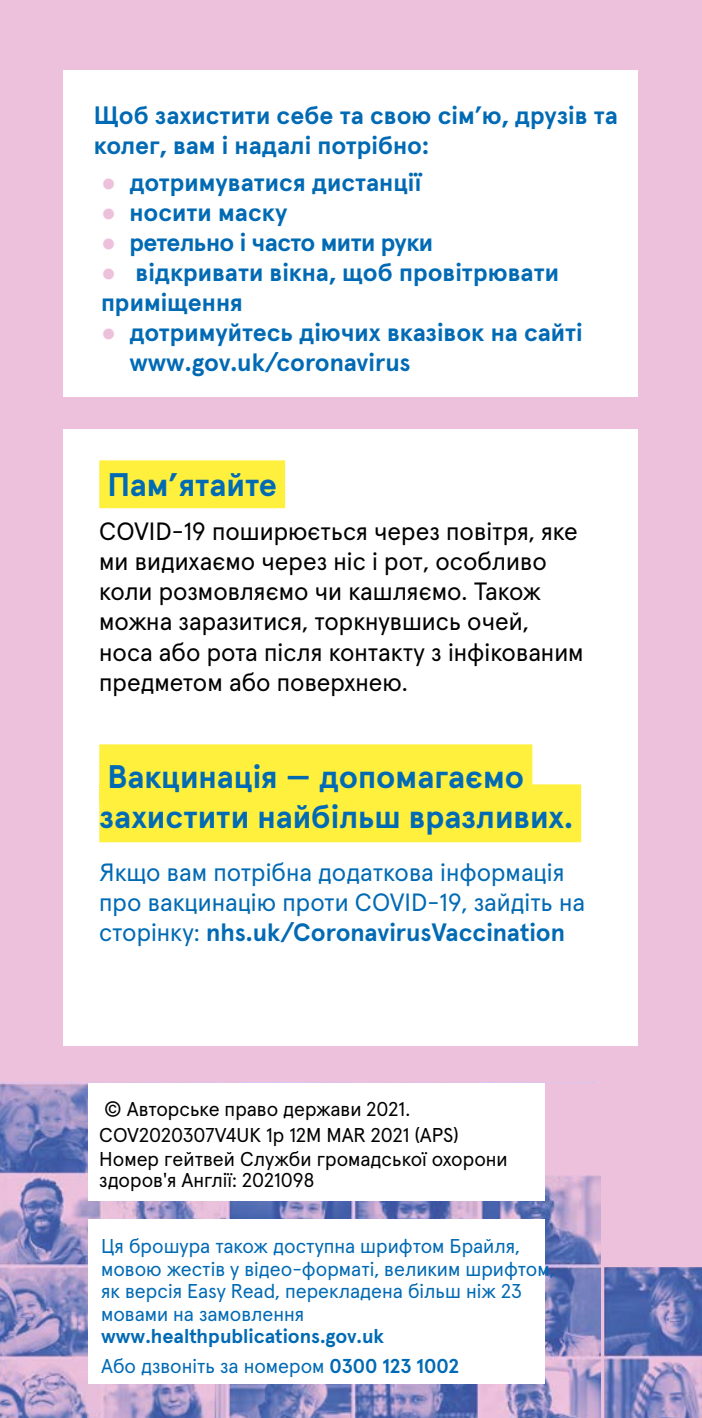
<style>
.page{position:relative;width:702px;height:1418px;background:#fff}
.page>*{position:absolute;margin:0;border:0;box-sizing:border-box;transform-origin:0 0}
.t1{font:700 32.5px/40px "Apercu Pro";color:#006ab4}
.t2{font:700 25px/30px "Apercu Pro";color:#006ab4}
.t3{font:25px/30px "Apercu Pro";color:#000}
.t4{font:25px/30px "Apercu Pro";color:#006ab4}
.t5{font:700 25px "Apercu Pro";letter-spacing:-.02em;color:#006ab4}
.t6{font:20px/22.5px "Apercu Pro";color:#006ab4}
.t7{font:20px/25.8px "Apercu Pro";color:#000}
.t8{font:700 20px/29.5px "Apercu Pro";color:#006ab4}
.s1{font-family:"Helvetica";font-weight:400;color:#edc1dc}
.s2{font-weight:700}
.s3{font-weight:400}
</style>
<div class="page">
<div style="left:0;top:0;width:702px;height:1417px;background:#edc1dc"></div>
<div style="left:64px;top:429px;width:574px;height:616px;background:#fff"></div>
<div style="left:64px;top:71px;width:574px;height:326px;background:#fff"></div>
<img style="left:0;top:1082px;width:601px;height:335px">
<div style="left:478px;top:1082px;width:224px;height:92px;background:#edc1dc"></div>
<div style="left:99px;top:460px;width:186px;height:48px;background:#fff03e"></div>
<img style="left:604px;top:1267px;width:98px;height:150px">
<div style="left:88px;top:1082px;width:456px;height:118px;background:#fff"></div>
<div style="left:88px;top:1219px;width:456px;height:165px;background:#fff"></div>
<div style="left:99px;top:744px;width:433px;height:58px;background:#fff03e"></div>
<div style="left:99px;top:784px;width:482px;height:58px;background:#fff03e"></div>
<p class="t2" style="left:94px;top:98px;width:525px">Щоб захистити себе та свою сім’ю, друзів та колег, вам і надалі потрібно:</p>
<p class="t2" style="left:101px;top:165px;width:322px"><span class="s1">●</span> дотримуватися дистанції</p>
<p class="t2" style="left:101px;top:195px;width:188px"><span class="s1">●</span> носити маску</p>
<p class="t5" style="left:101px;top:223px;width:333px"><span class="s1">●</span> ретельно і часто мити руки</p>
<p class="t2" style="left:101px;top:255px;width:459px"><span class="s1">●</span> відкривати вікна, щоб провітрювати приміщення</p>
<p class="t2" style="left:129px;top:315px;width:455px;text-indent:-28px"><span class="s1">●</span> дотримуйтесь діючих вказівок на сайті www.gov.uk/coronavirus</p>
<h1 class="t1" style="left:107px;top:462px;width:171px">Пам’ятайте</h1>
<p class="t3" style="left:99px;top:514px;width:486px">COVID-19 поширюється через повітря, яке ми видихаємо через ніс і рот, особливо коли розмовляємо чи кашляємо. Також можна заразитися, торкнувшись очей, носа або рота після контакту з інфікованим предметом або поверхнею.</p>
<h1 class="t1" style="left:99px;top:754px;width:475px">Вакцинація — допомагаємо захистити найбільш вразливих.</h1>
<p class="t4" style="left:99px;top:855px;width:487px">Якщо вам потрібна додаткова інформація про вакцинацію проти COVID-19, зайдіть на сторінку: <span class="s2">nhs.uk/CoronavirusVaccination</span></p>
<p class="t7" style="left:99px;top:1095px;width:361px">© Авторське право держави 2021.<br>COV2020307V4UK 1p 12M MAR 2021 (APS)</p>
<p class="t7" style="left:99px;top:1146px;width:410px;line-height:21.2px">Номер гейтвей Служби громадської охорони здоров'я Англії: 2021098</p>
<p class="t6" style="left:101px;top:1233px;width:455px">Ця брошура також доступна шрифтом Брайля, мовою жестів у відео-форматі, великим шрифтом, як версія Easy Read, перекладена більш ніж 23 мовами на замовлення</p>
<p class="t8" style="left:101px;top:1319px;width:359px">www.healthpublications.gov.uk<br><span class="s3">Або дзвоніть за номером</span> 0300 123 1002</p>
</div>
